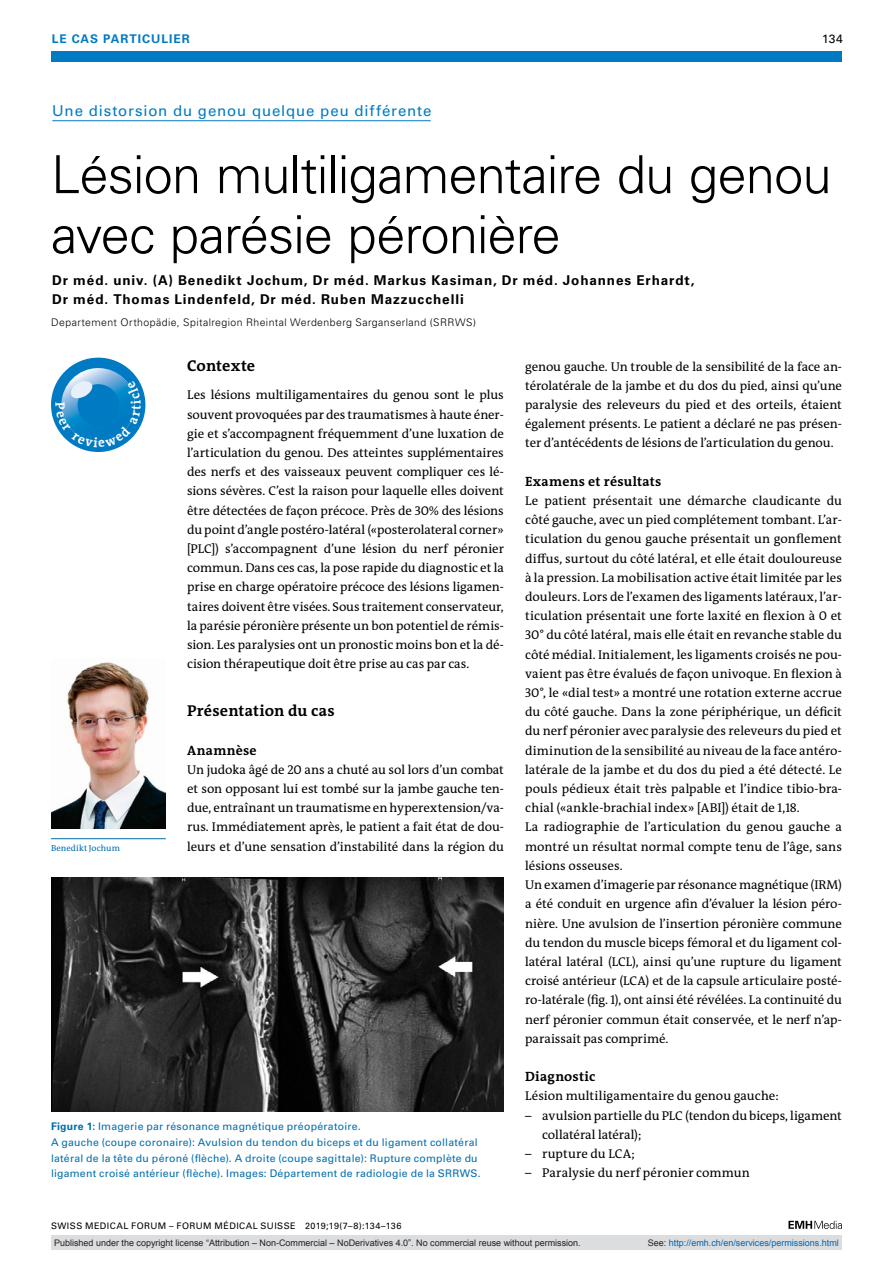
<style>
.page{position:relative;width:893px;height:1263px;background:#fff}
.page>*{position:absolute;margin:0;border:0;box-sizing:border-box;transform-origin:0 0}
.t1{font:300 52.5px/60px "Univers LT Std";letter-spacing:-.02em;color:#000}
.t2{font:700 15.75px "The Antiqua B W7";letter-spacing:.01em;color:#000}
.t3{font:15px "Univers LT Std";letter-spacing:.055em;color:#007ac2}
.t4{font:700 13.5px/19.2px "Univers LT Std";letter-spacing:.065em;color:#000}
.t5{font:700 13.5px "The Antiqua B W7";letter-spacing:.02em;color:#000}
.t6{font:12.75px/19.2px "The Antiqua B W5 Plain";color:#000;text-align:justify}
.t7{font:700 12px "Univers LT Std";letter-spacing:.085em;color:#007ac2}
.t8{font:12px "Univers LT Std";color:#000}
.t9{font:10.5px/15.8px "Univers LT Std";letter-spacing:.02em;color:#006dad}
.t10{font:300 10.5px "Univers LT Std";letter-spacing:.04em;color:#000}
.t11{font:9px "Arial";color:#231f20}
.t12{font:9px "Univers LT Std";letter-spacing:.05em;color:#000}
.t13{font:9px "Arial";color:#0166b3}
.t14{font:8.7px "The Antiqua B W5 Plain";letter-spacing:.015em;color:#006dad}
.s1{font-weight:700}
.s2{color:#231f20}
</style>
<div class="page">
<div style="left:51px;top:51px;width:791px;height:11px;background:#007ac2"></div>
<svg style="left:788px;top:1221px;width:54px;height:8px"></svg>
<hr style="left:52px;top:120px;width:379px;height:1px;background:#007ac2">
<hr style="left:51px;top:838px;width:115px;height:1px;background:#006dad">
<img style="left:51px;top:662px;width:115px;height:166px">
<img style="left:51px;top:878px;width:453px;height:234px">
<div style="left:51px;top:1235px;width:791px;height:15px;background:#dcdddf"></div>
<svg style="left:51px;top:358px;width:94px;height:94px"></svg>
<p class="t7" style="left:52px;top:31px;width:140px">LE CAS PARTICULIER</p>
<p class="t8" style="left:822px;top:31px;width:22px">134</p>
<p class="t3" style="left:52px;top:102px;width:381px">Une distorsion du genou quelque peu différente</p>
<h1 class="t1" style="left:51px;top:145px;width:782px">Lésion multiligamentaire du genou avec parésie péronière</h1>
<p class="t4" style="left:52px;top:271px;width:644px">Dr méd. univ. (A) Benedikt Jochum, Dr méd. Markus Kasiman, Dr méd. Johannes Erhardt,<br>Dr méd. Thomas Lindenfeld, Dr méd. Ruben Mazzucchelli</p>
<p class="t10" style="left:51px;top:316px;width:426px">Departement Orthopädie, Spitalregion Rheintal Werdenberg Sarganserland (SRRWS)</p>
<p class="t2" style="left:187px;top:355px;width:70px">Contexte</p>
<p class="t6" style="left:187px;top:386px;width:318px">Les lésions multiligamentaires du genou sont le plus souvent provoquées par des traumatismes à haute éner&shy;gie et s’accompagnent fréquemment d’une luxation de l’articulation du genou. Des atteintes supplémentaires des nerfs et des vaisseaux peuvent compliquer ces lé&shy;sions sévères. C’est la raison pour laquelle elles doivent être détectées de façon précoce. Près de 30% des lésions du point d’angle postéro-latéral («posterolateral corner» [PLC]) s’accompagnent d’une lésion du nerf péronier commun. Dans ces cas, la pose rapide du diagnostic et la prise en charge opératoire précoce des lésions ligamen&shy;taires doivent être visées. Sous traitement conservateur, la parésie péronière présente un bon potentiel de rémis&shy;sion. Les paralysies ont un pronostic moins bon et la dé&shy;cision thérapeutique doit être prise au cas par cas.</p>
<p class="t2" style="left:187px;top:701px;width:149px">Présentation du cas</p>
<p class="t5" style="left:187px;top:741px;width:71px">Anamnèse</p>
<p class="t6" style="left:187px;top:760px;width:318px">Un judoka âgé de 20 ans a chuté au sol lors d’un combat et son opposant lui est tombé sur la jambe gauche ten&shy;due, entraînant un traumatisme en hyperextension/va&shy;rus. Immédiatement après, le patient a fait état de dou&shy;leurs et d’une sensation d’instabilité dans la région du</p>
<p class="t6" style="left:525px;top:357px;width:318px">genou gauche. Un trouble de la sensibilité de la face an&shy;térolatérale de la jambe et du dos du pied, ainsi qu’une paralysie des releveurs du pied et des orteils, étaient également présents. Le patient a déclaré ne pas présen&shy;ter d’antécédents de lésions de l’articulation du genou.</p>
<p class="t5" style="left:525px;top:473px;width:138px">Examens et résultats</p>
<p class="t6" style="left:525px;top:491px;width:318px;text-align:left">Le patient présentait une démarche claudicante du côté gauche, avec un pied complétement tombant. L’ar&shy;ticulation du genou gauche présentait un gonflement diffus, surtout du côté latéral, et elle était douloureuse à la pression. La mobilisation active était limitée par les douleurs. Lors de l’examen des ligaments latéraux, l’ar&shy;ticulation présentait une forte laxité en flexion à 0 et 30° du côté latéral, mais elle était en revanche stable du côté médial. Initialement, les ligaments croisés ne pou&shy;vaient pas être évalués de façon univoque. En flexion à 30°, le «dial test» a montré une rotation externe accrue du côté gauche. Dans la zone périphérique, un déficit du nerf péronier avec paralysie des releveurs du pied et diminution de la sensibilité au niveau de la face antéro&shy;latérale de la jambe et du dos du pied a été détecté. Le pouls pédieux était très palpable et l’indice tibio-bra&shy;chial («ankle-brachial index» [ABI]) était de 1,18.<br>La radiographie de l’articulation du genou gauche a montré un résultat normal compte tenu de l’âge, sans lésions osseuses.<br>Un examen d’imagerie par résonance magnétique (IRM) a été conduit en urgence afin d’évaluer la lésion péro&shy;nière. Une avulsion de l’insertion péronière commune du tendon du muscle biceps fémoral et du ligament col&shy;latéral latéral (LCL), ainsi qu’une rupture du ligament croisé antérieur (LCA) et de la capsule articulaire posté&shy;ro-latérale (fig. 1), ont ainsi été révélées. La continuité du nerf péronier commun était conservée, et le nerf n’ap&shy;paraissait pas comprimé.</p>
<p class="t5" style="left:525px;top:1068px;width:72px">Diagnostic</p>
<p class="t6" style="left:525px;top:1086px;width:255px">Lésion multiligamentaire du genou gauche:</p>
<p class="t6" style="left:542px;top:1106px;width:301px;text-indent:-17px">– avulsion partielle du PLC (tendon du biceps, ligament collatéral latéral);</p>
<p class="t6" style="left:525px;top:1144px;width:111px">– rupture du LCA;</p>
<p class="t6" style="left:525px;top:1163px;width:226px">– Paralysie du nerf péronier commun</p>
<p class="t14" style="left:51px;top:842px;width:70px">Benedikt Jochum</p>
<p class="t9" style="left:51px;top:1118px;width:431px"><span class="s1">Figure 1:</span> Imagerie par résonance magnétique préopératoire.<br>A gauche (coupe coronaire): Avulsion du tendon du biceps et du ligament collatéral latéral de la tête du péroné (flèche). A droite (coupe sagittale): Rupture complète du ligament croisé antérieur (flèche). Images: Département de radiologie de la SRRWS.</p>
<p class="t12" style="left:51px;top:1220px;width:352px">SWISS MEDICAL FORUM – FORUM MÉDICAL SUISSE 2019;19(7–8):134–136</p>
<p class="t11" style="left:54px;top:1237px;width:528px">Published under the copyright license “Attribution – Non-Commercial – NoDerivatives 4.0”. No commercial reuse without permission.</p>
<p class="t13" style="left:648px;top:1237px;width:193px"><span class="s2">See:</span> http://emh.ch/en/services/permissions.html</p>
</div>
